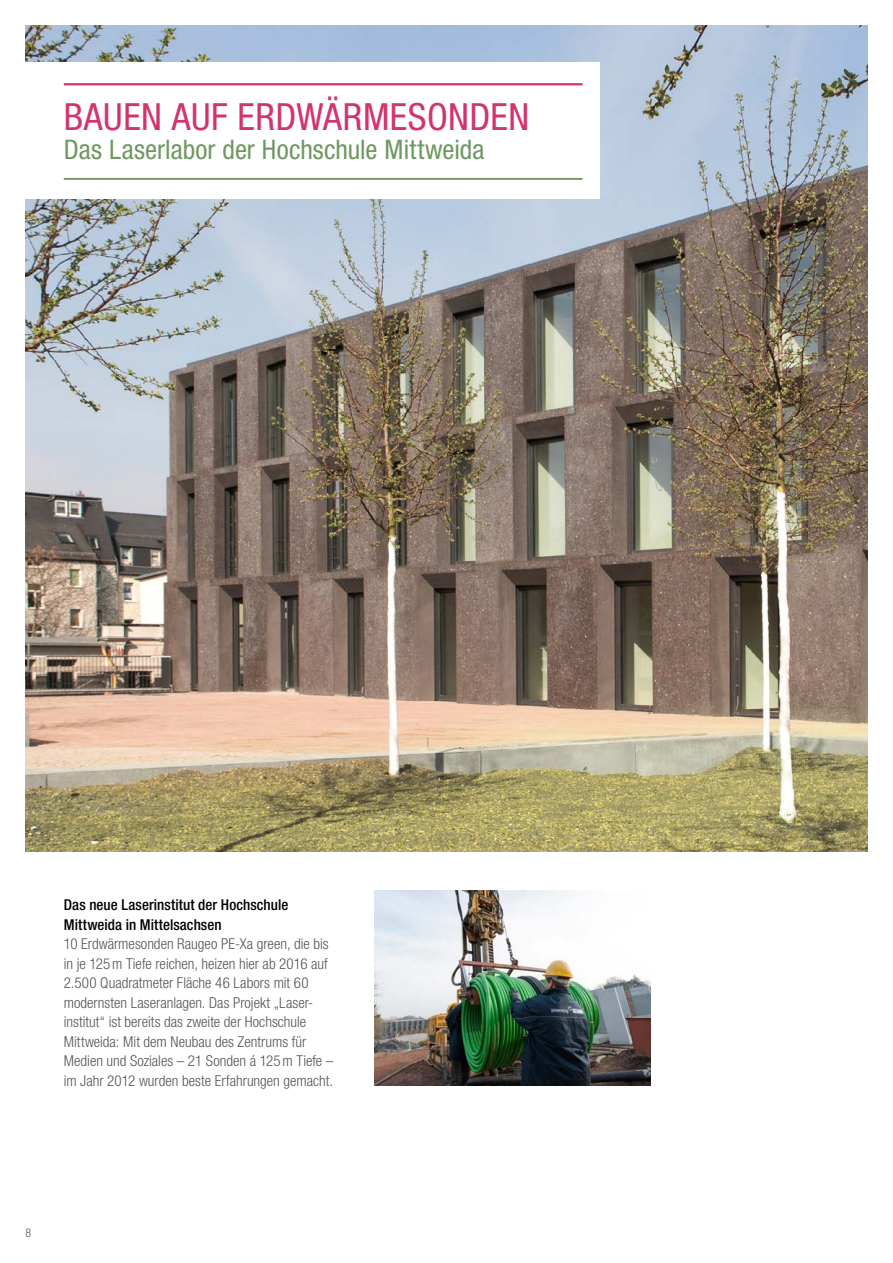
<style>
.page{position:relative;width:893px;height:1263px;background:#fff}
.page>*{position:absolute;margin:0;border:0;box-sizing:border-box;transform-origin:0 0}
.Headline_with_sublin{font:condensed 37.5px "Helvetica Neue LTW1 G";letter-spacing:.015em;color:#d1346e}
.Subline{font:condensed 27px "Helvetica Neue LTW1 G";letter-spacing:.005em;color:#6e9861}
.Bodytext{font:300 condensed 15px/19.5px "Helvetica Neue LTW1 G";color:#565656}
.Bodytext_headline{font:500 condensed 15px/19.5px "Helvetica Neue LTW1 G";letter-spacing:.005em;color:#000}
.t1{font:300 condensed 12px "Helvetica Neue LTW1 G";color:#565656}
</style>
<div class="page">
<img style="left:26px;top:26px;width:841px;height:826px">
<img style="left:374px;top:891px;width:277px;height:195px">
<div style="left:0;top:62px;width:600px;height:136px;background:#fff"></div>
<hr style="left:64px;top:83px;width:519px;height:2px;background:#d1346e">
<hr style="left:64px;top:178px;width:519px;height:2px;background:#6e9861">
<p class="Headline_with_sublin" style="left:64px;top:95px;width:467px">BAUEN AUF ERDWÄRMESONDEN</p>
<p class="Subline" style="left:64px;top:134px;width:422px">Das Laserlabor der Hochschule Mittweida</p>
<p class="Bodytext_headline" style="left:64px;top:895px;width:226px">Das neue Laserinstitut der Hochschule<br>Mittweida in Mittelsachsen</p>
<p class="Bodytext" style="left:64px;top:934px;width:271px">10 Erdwärmesonden Raugeo PE-Xa green, die bis in je 125m Tiefe reichen, heizen hier ab 2016 auf 2.500 Quadratmeter Fläche 46 Labors mit 60 modernsten Laseranlagen. Das Projekt „Laser&shy;institut“ ist bereits das zweite der Hochschule Mittweida: Mit dem Neubau des Zentrums für Medien und Soziales – 21 Sonden á 125m Tiefe – im Jahr 2012 wurden beste Erfahrungen gemacht.</p>
<p class="t1" style="left:26px;top:1226px;width:7px">8</p>
</div>
